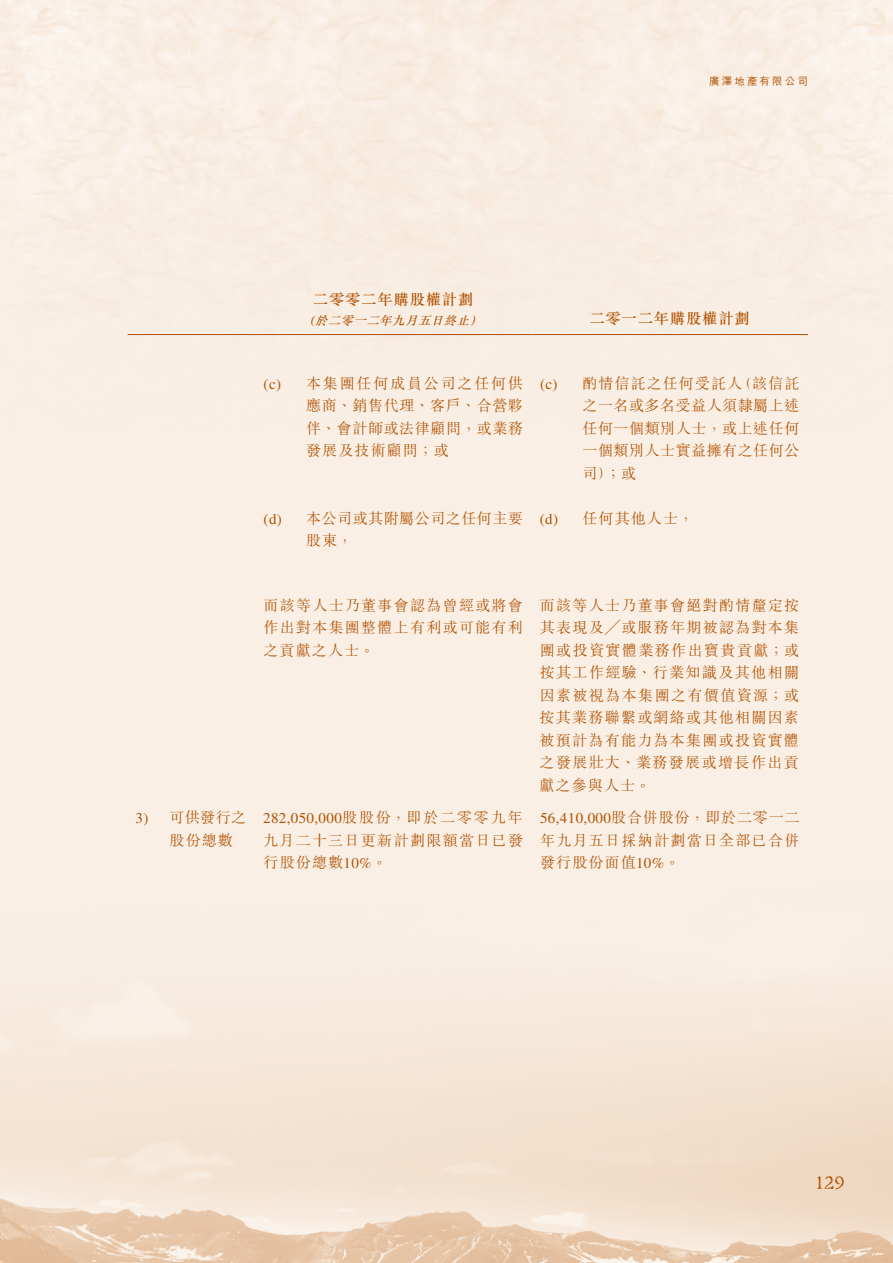
<style>
.page{position:relative;width:893px;height:1263px;background:#fff}
.page>*{position:absolute;margin:0;border:0;box-sizing:border-box;transform-origin:0 0}
.t1{font:700 18px "C Gu Yin HK";color:#b15000}
.t2{font:300 15px/22.5px "M Sung HK";letter-spacing:.075em;color:#b15000;text-align:justify}
.t3{font:15px "Times LT Std";letter-spacing:.025em;color:#b15000}
.t4{font:500 15px "M Sung HK";letter-spacing:.075em;color:#b15000}
.t5{font:300 15px/22.5px "M Sung HK";letter-spacing:.035em;color:#b15000}
.t6{font:300 15px/22.5px "M Sung HK";letter-spacing:.025em;color:#b15000}
.t7{font:italic 500 12px "M Sung HK";color:#b15000}
.t8{font:500 10.5px "M Hei HK";letter-spacing:.2em;color:#b15000}
.s1{font-family:"Times LT Std";font-weight:400}
.s2{font-family:"M Sung HK";font-weight:300}
</style>
<div class="page">
<img style="left:0;top:431px;width:893px;height:832px">
<hr style="left:128px;top:334px;width:127px;height:1px;background:#b15000">
<hr style="left:255px;top:334px;width:276px;height:1px;background:#b15000">
<hr style="left:531px;top:334px;width:277px;height:1px;background:#b15000">
<p class="t8" style="left:709px;top:74px;width:100px">廣澤地產有限公司</p>
<p class="t4" style="left:313px;top:289px;width:162px">二零零二年購股權計劃</p>
<p class="t7" style="left:303px;top:312px;width:184px">（於二零一二年九月五日終止）</p>
<p class="t4" style="left:590px;top:308px;width:162px">二零一二年購股權計劃</p>
<p class="t2" style="left:306px;top:371px;width:218px;text-indent:-42px"><span class="s1">(c)</span> 本集團任何成員公司之任何供應商、銷售代理、客戶、合營夥伴、會計師或法律顧問，或業務發展及技術顧問；或</p>
<p class="t5" style="left:306px;top:506px;width:218px;text-indent:-42px"><span class="s1">(d)</span> 本公司或其附屬公司之任何主要股東，</p>
<p class="t2" style="left:582px;top:371px;width:218px;text-indent:-42px"><span class="s1">(c)</span> 酌情信託之任何受託人（該信託之一名或多名受益人須隸屬上述任何一個類別人士，或上述任何一個類別人士實益擁有之任何公司）；或</p>
<p class="t2" style="left:540px;top:506px;width:155px"><span class="s1">(d)</span> 任何其他人士，</p>
<p class="t2" style="left:263px;top:593px;width:261px">而該等人士乃董事會認為曾經或將會作出對本集團整體上有利或可能有利之貢獻之人士。</p>
<p class="t2" style="left:539px;top:593px;width:261px">而該等人士乃董事會絕對酌情釐定按其表現及╱或服務年期被認為對本集團或投資實體業務作出寶貴貢獻；或按其工作經驗、行業知識及其他相關因素被視為本集團之有價值資源；或按其業務聯繫或網絡或其他相關因素被預計為有能力為本集團或投資實體之發展壯大、業務發展或增長作出貢獻之參與人士。</p>
<p class="t6" style="left:170px;top:806px;width:78px;text-indent:-34px"><span class="s1">3)</span> 可供發行之股份總數</p>
<p class="t3" style="left:263px;top:810px;width:261px">282,050,000<span class="s2">股股份，即於二零零九年</span></p>
<p class="t2" style="left:263px;top:828px;width:261px">九月二十三日更新計劃限額當日已發行股份總數<span class="s1">10%</span>。</p>
<p class="t2" style="left:540px;top:806px;width:261px"><span class="s1">56,410,000</span>股合併股份，即於二零一二年九月五日採納計劃當日全部已合併發行股份面值<span class="s1">10%</span>。</p>
<p class="t1" style="left:815px;top:1170px;width:32px">129</p>
</div>
